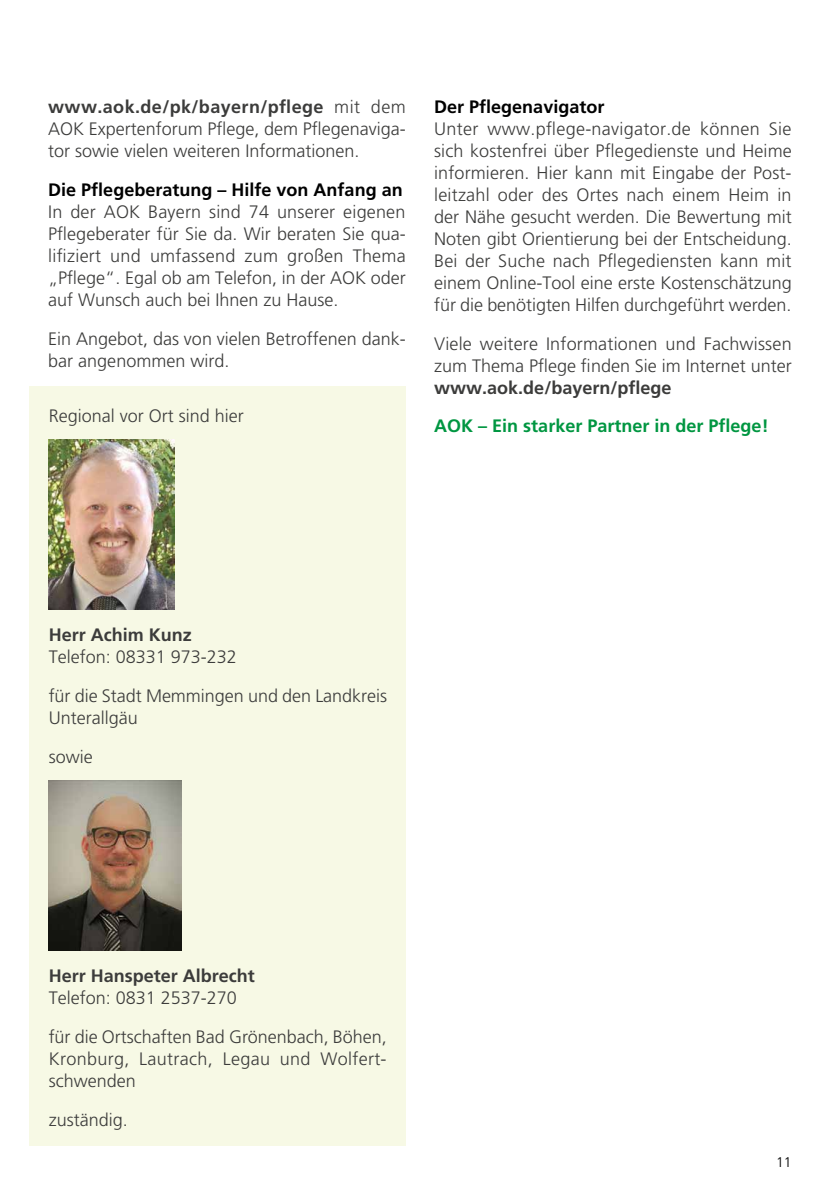
<style>
.page{position:relative;width:840px;height:1191px;background:#fff}
.page>*{position:absolute;margin:0;border:0;box-sizing:border-box;transform-origin:0 0}
.t1{font:300 18px/22px "Frutiger LT Std";color:#3c3c3b}
.t2{font:700 18px "Frutiger LT Std";color:#3c3c3b}
.t3{font:700 18px "Frutiger LT Std";color:#000}
.t4{font:300 18px/22px "Frutiger LT Std";letter-spacing:.02em;color:#3c3c3b}
.t5{font:700 18px "Frutiger LT Std";color:#009641}
.t6{font:300 14px "Frutiger LT Std";color:#000}
.s1{font-weight:700}
</style>
<div class="page">
<div style="left:30px;top:386px;width:375px;height:759px;background:#f7f9e5"></div>
<img style="left:49px;top:439px;width:125px;height:170px">
<img style="left:49px;top:780px;width:132px;height:170px">
<p class="t1" style="left:48px;top:96px;width:359px;text-align:justify"><span class="s1">www.aok.de/pk/bayern/pflege</span> mit dem AOK Expertenforum Pflege, dem Pflegenaviga&shy;tor sowie vielen weiteren Informationen.</p>
<p class="t3" style="left:48px;top:179px;width:356px">Die Pflegeberatung – Hilfe von Anfang an</p>
<p class="t1" style="left:48px;top:201px;width:359px;text-align:justify">In der AOK Bayern sind 74 unserer eigenen Pflegeberater für Sie da. Wir beraten Sie qua&shy;lifiziert und umfassend zum großen Thema „Pflege“. Egal ob am Telefon, in der AOK oder auf Wunsch auch bei Ihnen zu Hause.</p>
<p class="t1" style="left:48px;top:328px;width:359px">Ein Angebot, das von vielen Betroffenen dank&shy;bar angenommen wird.</p>
<p class="t1" style="left:49px;top:405px;width:197px">Regional vor Ort sind hier</p>
<p class="t3" style="left:434px;top:96px;width:172px">Der Pflegenavigator</p>
<p class="t1" style="left:434px;top:118px;width:359px;text-align:justify">Unter www.pflege-navigator.de können Sie sich kostenfrei über Pflegedienste und Heime informieren. Hier kann mit Eingabe der Post&shy;leitzahl oder des Ortes nach einem Heim in der Nähe gesucht werden. Die Bewertung mit Noten gibt Orientierung bei der Entscheidung.<br>Bei der Suche nach Pflegediensten kann mit einem Online-Tool eine erste Kostenschätzung für die benötigten Hilfen durchgeführt werden.</p>
<p class="t1" style="left:434px;top:333px;width:359px">Viele weitere Informationen und Fachwissen zum Thema Pflege finden Sie im Internet unter</p>
<p class="t2" style="left:434px;top:377px;width:239px">www.aok.de/bayern/pflege</p>
<p class="t5" style="left:434px;top:415px;width:336px">AOK – Ein starker Partner in der Pflege!</p>
<p class="t2" style="left:49px;top:624px;width:145px">Herr Achim Kunz</p>
<p class="t1" style="left:49px;top:637px;width:340px;line-height:39px">Telefon: 08331 973-232<br>für die Stadt Memmingen und den Landkreis</p>
<p class="t1" style="left:49px;top:698px;width:91px;line-height:39px">Unterallgäu sowie</p>
<p class="t2" style="left:49px;top:965px;width:208px">Herr Hanspeter Albrecht</p>
<p class="t1" style="left:49px;top:978px;width:339px;line-height:39px">Telefon: 0831 2537-270<br>für die Ortschaften Bad Grönenbach, Böhen,</p>
<p class="t4" style="left:49px;top:1047px;width:339px">Kronburg, Lautrach, Legau und Wolfert&shy;schwenden</p>
<p class="t1" style="left:49px;top:1108px;width:81px">zuständig.</p>
<p class="t6" style="left:775px;top:1154px;width:17px">11</p>
</div>
